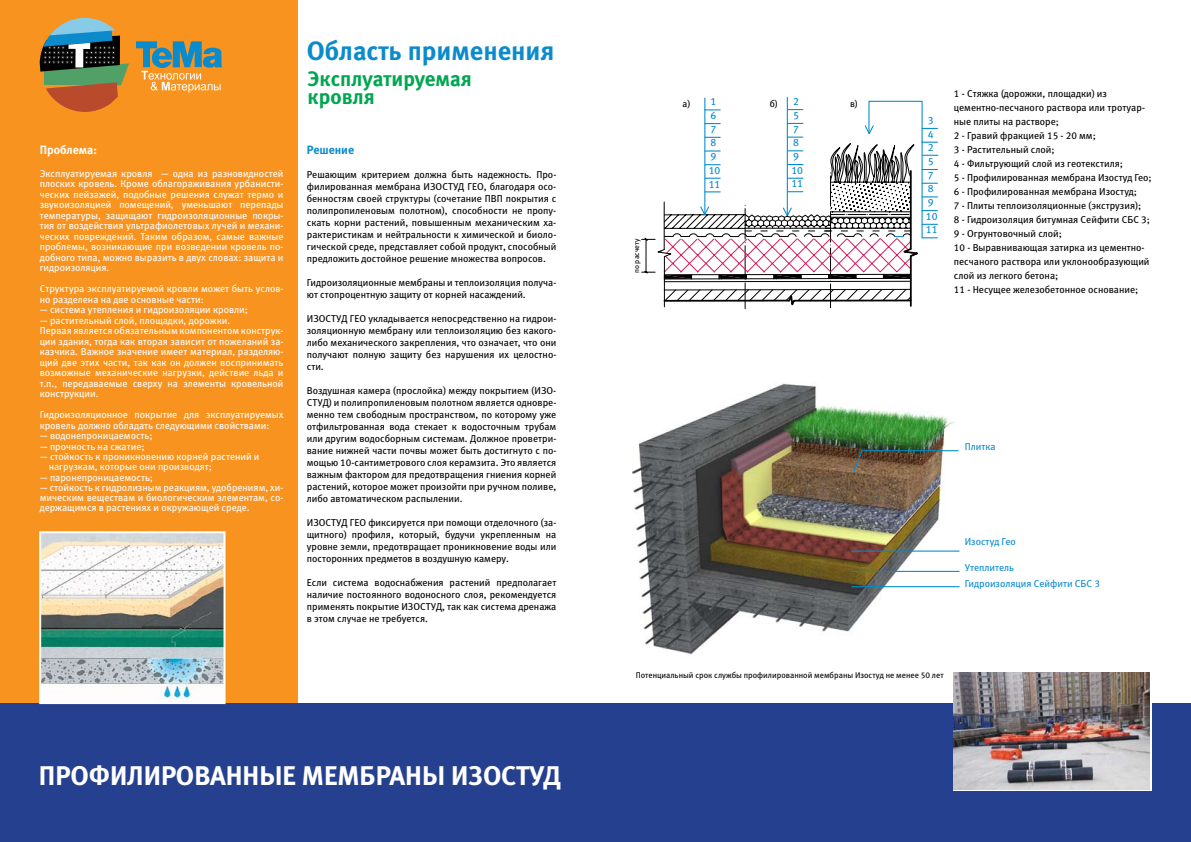
<style>
.page{position:relative;width:1191px;height:842px;background:#fff}
.page>*{position:absolute;margin:0;border:0;box-sizing:border-box;transform-origin:0 0}
.t1{font:27px "Meta Bold LFC";color:#fff}
.t2{font:26.5px "Meta Bold LFC";color:#0c8bcc}
.t3{font:21px/18px "Meta Bold LFC";color:#00a651}
.t4{font:12px "Meta Bold LFC";color:#fff}
.t5{font:12px "Meta Bold LFC";color:#0c8bcc}
.t6{font:10.5px/13.7px "Meta Book LFC";letter-spacing:-.005em;color:#008ccd}
.t7{font:10px/12px "Meta Book LFC";color:#000;text-align:justify}
.t8{font:10px/10.5px "Meta Book LFC";color:#fff}
.t9{font:10px/16.6px "Meta Book LFC";color:#0c8bcc}
.t10{font:9.5px "Meta Book LFC";color:#000}
.t11{font:8.3px "Meta Book LFC";color:#000}
.t12{font:7.4px "Meta Book LFC";color:#000}
</style>
<div class="page">
<div style="left:0;top:0;width:298px;height:842px;background:#f7931e"></div>
<div style="left:0;top:704px;width:595px;height:138px;background:#25408f"></div>
<svg style="left:136px;top:41px;width:86px;height:52px"></svg>
<svg style="left:40px;top:18px;width:89px;height:94px"></svg>
<div style="left:595px;top:704px;width:596px;height:138px;background:#25408f"></div>
<img style="left:42px;top:534px;width:180px;height:167px">
<div style="left:39px;top:531px;width:186px;height:173px;border:2px solid #fff"></div>
<img style="left:633px;top:383px;width:322px;height:272px">
<svg style="left:641px;top:96px;width:297px;height:213px"></svg>
<svg style="left:853px;top:450px;width:106px;height:22px;background:#807161"></svg>
<hr style="left:851px;top:551px;width:108px;height:1px;background:#008ccd">
<hr style="left:851px;top:571px;width:108px;height:1px;background:#008ccd">
<hr style="left:851px;top:586px;width:108px;height:1px;background:#008ccd">
<svg style="left:952px;top:672px;width:199px;height:119px"></svg>
<img style="left:954px;top:672px;width:195px;height:117px">
<h2 class="t2" style="left:307px;top:35px;width:248px">Область применения</h2>
<p class="t4" style="left:40px;top:143px;width:59px">Проблема:</p>
<p class="t8" style="left:40px;top:168px;width:245px;text-align:justify">Эксплуатируемая кровля — одна из разновидностей плоских кровель. Кроме облагораживания урбанисти&shy;ческих пейзажей, подобные решения служат термо и звукоизоляцией помещений, уменьшают перепады температуры, защищают гидроизоляционные покры&shy;тия от воздействия ультрафиолетовых лучей и механи&shy;ческих повреждений. Таким образом, самые важные проблемы, возникающие при возведении кровель по&shy;добного типа, можно выразить в двух словах: защита и гидроизоляция.</p>
<p class="t8" style="left:40px;top:283px;width:245px">Структура эксплуатируемой кровли может быть услов&shy;но разделена на две основные части:</p>
<p class="t8" style="left:40px;top:304px;width:210px">— система утепления и гидроизоляции кровли;</p>
<p class="t8" style="left:40px;top:315px;width:245px">— растительный слой, площадки, дорожки.<br>Первая является обязательным компонентом конструк&shy;ции здания, тогда как вторая зависит от пожеланий за&shy;казчика. Важное значение имеет материал, разделяю&shy;щий две этих части, так как он должен воспринимать возможные механические нагрузки, действие льда и т.п., передаваемые сверху на элементы кровельной конструкции.</p>
<p class="t8" style="left:40px;top:409px;width:245px">Гидроизоляционное покрытие для эксплуатируемых кровель должно обладать следующими свойствами:</p>
<p class="t8" style="left:40px;top:430px;width:114px">— водонепроницаемость;</p>
<p class="t8" style="left:40px;top:441px;width:106px">— прочность на сжатие;</p>
<p class="t8" style="left:49px;top:452px;width:212px;line-height:10px;text-indent:-9px">— стойкость к проникновению корней растений и нагрузкам, которые они производят;</p>
<p class="t8" style="left:40px;top:472px;width:115px">— паронепроницаемость;</p>
<p class="t8" style="left:40px;top:483px;width:245px;line-height:10px;text-align:justify">— стойкость к гидролизным реакциям, удобрениям, хи&shy;мическим веществам и биологическим элементам, со&shy;держащимся в растениях и окружающей среде.</p>
<h3 class="t3" style="left:307px;top:69px;width:165px">Эксплуатируемая кровля</h3>
<p class="t5" style="left:307px;top:142px;width:49px">Решение</p>
<p class="t7" style="left:307px;top:168px;width:251px">Решающим критерием должна быть надежность. Про&shy;филированная мембрана ИЗОСТУД ГЕО, благодаря осо&shy;бенностям своей структуры (сочетание ПВП покрытия с полипропиленовым полотном), способности не пропу&shy;скать корни растений, повышенным механическим ха&shy;рактеристикам и нейтральности к химической и биоло&shy;гической среде, представляет собой продукт, способный предложить достойное решение множества вопросов.</p>
<p class="t7" style="left:307px;top:276px;width:251px">Гидроизоляционные мембраны и теплоизоляция получа&shy;ют стопроцентную защиту от корней насаждений.</p>
<p class="t7" style="left:307px;top:312px;width:251px">ИЗОСТУД ГЕО укладывается непосредственно на гидрои&shy;золяционную мембрану или теплоизоляцию без какого&shy;либо механического закрепления, что означает, что они получают полную защиту без нарушения их целостно&shy;сти.</p>
<p class="t7" style="left:307px;top:384px;width:251px">Воздушная камера (прослойка) между покрытием (ИЗО-СТУД) и полипропиленовым полотном является одновре&shy;менно тем свободным пространством, по которому уже отфильтрованная вода стекает к водосточным трубам или другим водосборным системам. Должное проветри&shy;вание нижней части почвы может быть достигнуто с по&shy;мощью 10-сантиметрового слоя керамзита. Это является важным фактором для предотвращения гниения корней растений, которое может произойти при ручном поливе, либо автоматическом распылении.</p>
<p class="t7" style="left:307px;top:516px;width:251px">ИЗОСТУД ГЕО фиксируется при помощи отделочного (за&shy;щитного) профиля, который, будучи укрепленным на уровне земли, предотвращает проникновение воды или посторонних предметов в воздушную камеру.</p>
<p class="t7" style="left:307px;top:576px;width:251px">Если система водоснабжения растений предполагает наличие постоянного водоносного слоя, рекомендуется применять покрытие ИЗОСТУД, так как система дренажа в этом случае не требуется.</p>
<h1 class="t1" style="left:39px;top:760px;width:523px">ПРОФИЛИРОВАННЫЕ МЕМБРАНЫ ИЗОСТУД</h1>
<p class="t12" style="left:632px;top:273px;width:36px;rotate:-90deg">по расчету</p>
<p class="t6" style="left:793px;top:95px;width:7px">2</p>
<p class="t6" style="left:710px;top:95px;width:7px">1</p>
<p class="t6" style="left:710px;top:122px;width:7px">7</p>
<p class="t10" style="left:682px;top:99px;width:9px">а)</p>
<p class="t10" style="left:770px;top:99px;width:9px">б)</p>
<p class="t10" style="left:850px;top:99px;width:9px">в)</p>
<p class="t6" style="left:710px;top:109px;width:7px">6</p>
<p class="t6" style="left:710px;top:136px;width:7px">8<br>9</p>
<p class="t6" style="left:793px;top:108px;width:7px">5<br>7</p>
<p class="t6" style="left:793px;top:136px;width:7px">8</p>
<p class="t6" style="left:793px;top:149px;width:7px">9</p>
<p class="t6" style="left:708px;top:163px;width:13px">10</p>
<p class="t6" style="left:791px;top:163px;width:13px">10</p>
<p class="t6" style="left:708px;top:177px;width:13px">11</p>
<p class="t6" style="left:791px;top:177px;width:13px">11</p>
<p class="t6" style="left:927px;top:113px;width:7px">3</p>
<p class="t6" style="left:927px;top:127px;width:7px">4</p>
<p class="t6" style="left:927px;top:141px;width:7px">2</p>
<p class="t6" style="left:927px;top:155px;width:7px">5</p>
<p class="t6" style="left:927px;top:182px;width:7px">8<br>9</p>
<p class="t6" style="left:927px;top:168px;width:7px">7</p>
<p class="t6" style="left:926px;top:209px;width:13px">10<br>11</p>
<p class="t7" style="left:954px;top:87px;width:199px;line-height:14px;text-align:left">1 - Стяжка (дорожки, площадки) из цементно-песчаного раствора или тротуар&shy;ные плиты на растворе;<br>2 - Гравий фракцией 15 - 20 мм;<br>3 - Растительный слой;<br>4 - Фильтрующий слой из геотекстиля;<br>5 - Профилированная мембрана Изостуд Гео; 6 - Профилированная мембрана Изостуд;<br>7 - Плиты теплоизоляционные (экструзия);<br>8 - Гидроизоляция битумная Сейфити СБС 3; 9 - Огрунтовочный слой;<br>10 - Выравнивающая затирка из цементно&shy;песчаного раствора или уклонообразующий слой из легкого бетона;<br>11 - Несущее железобетонное основание;</p>
<p class="t9" style="left:964px;top:438px;width:32px">Плитка</p>
<p class="t9" style="left:964px;top:533px;width:53px">Изостуд Гео</p>
<p class="t9" style="left:964px;top:559px;width:137px">Утеплитель<br>Гидроизоляция Сейфити СБС 3</p>
<p class="t11" style="left:635px;top:670px;width:309px">Потенциальный срок службы профилированной мембраны Изостуд не менее 50 лет</p>
</div>
